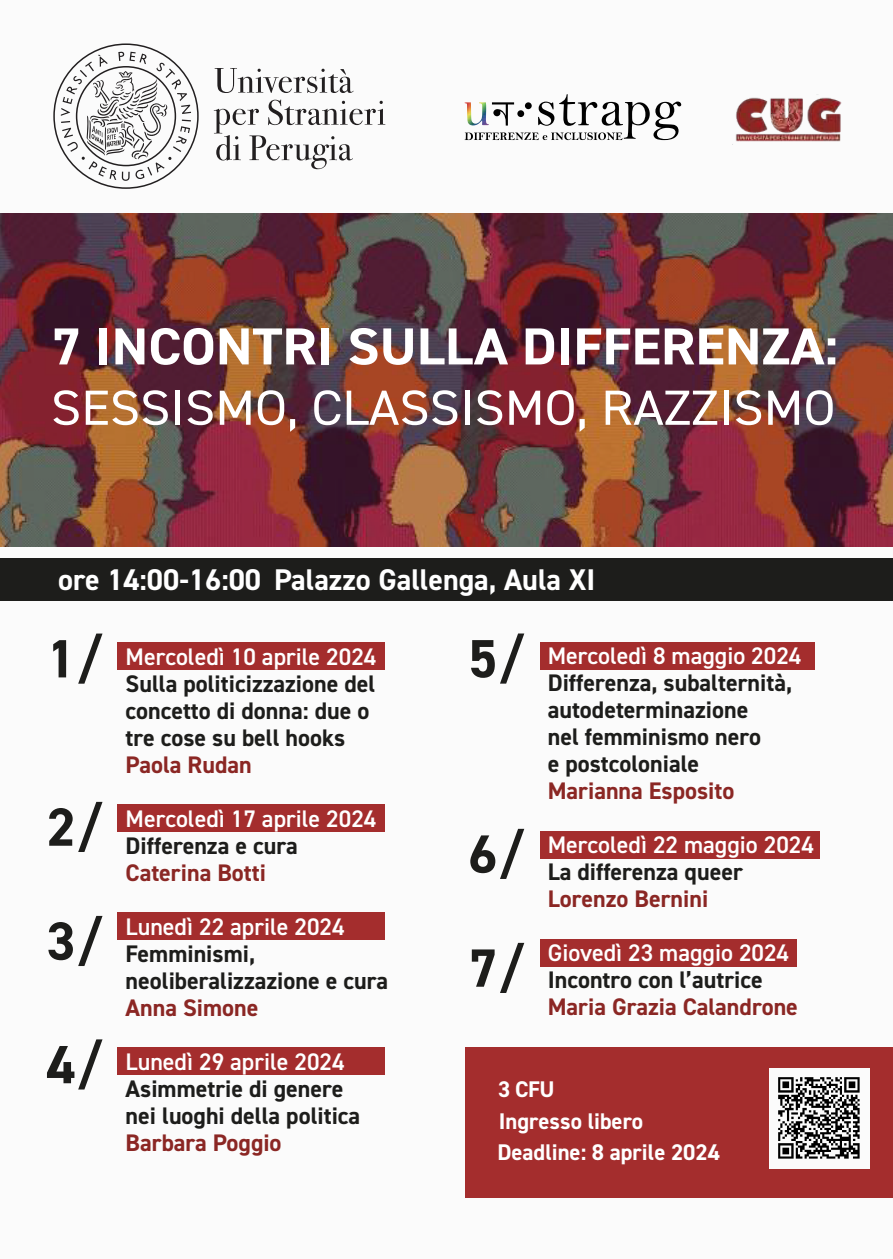
<style>
.page{position:relative;width:893px;height:1259px;background:#fbfbfb}
.page>*{position:absolute;margin:0;border:0;box-sizing:border-box;transform-origin:0 0}
.t1{font:700 54px/114px "DIN2014";color:#1d1d1b}
.t2{font:700 52.2px "DIN2014";color:#fff;scale:1.07 1}
.t3{font:49.5px "DIN2014";color:#fff;scale:1.07 1}
.t4{font:700 30px "DIN2014";color:#fff}
.t5{font:700 24px/27px "DIN2014";color:#1d1d1b}
.t6{font:600 24px "DIN2014";color:#fff}
.t7{font:700 24px "DIN2014";color:#8b2724}
.t8{font:700 22.8px "DIN2014";color:#fff}
</style>
<div class="page">
<img style="left:0;top:213px;width:893px;height:333px">
<svg style="left:215px;top:68px;width:139px;height:25px"></svg>
<svg style="left:214px;top:100px;width:171px;height:69px"></svg>
<svg style="left:53px;top:43px;width:146px;height:146px"></svg>
<svg style="left:465px;top:94px;width:216px;height:46px"></svg>
<img style="left:735px;top:97px;width:107px;height:45px">
<div style="left:117px;top:643px;width:267px;height:27px;background:#a42d2d"></div>
<div style="left:117px;top:805px;width:267px;height:27px;background:#a42d2d"></div>
<div style="left:117px;top:913px;width:267px;height:27px;background:#a42d2d"></div>
<div style="left:117px;top:1048px;width:267px;height:27px;background:#a42d2d"></div>
<div style="left:540px;top:643px;width:274px;height:27px;background:#a42d2d"></div>
<div style="left:540px;top:831px;width:279px;height:27px;background:#a42d2d"></div>
<div style="left:540px;top:940px;width:256px;height:27px;background:#a42d2d"></div>
<div style="left:465px;top:1047px;width:428px;height:150px;background:#a42d2d"></div>
<div style="left:0;top:558px;width:893px;height:42px;background:#1d1d1b"></div>
<div style="left:769px;top:1067px;width:101px;height:101px;background:#fbfbfb"></div>
<img style="left:778px;top:1077px;width:82px;height:82px">
<h2 class="t2" style="left:51px;top:312px;width:737px">7 INCONTRI SULLA DIFFERENZA:</h2>
<h3 class="t3" style="left:51px;top:377px;width:734px">SESSISMO, CLASSISMO, RAZZISMO</h3>
<p class="t4" style="left:58px;top:560px;width:539px">ore 14:00-16:00 Palazzo Gallenga, Aula XI</p>
<h1 class="t1" style="left:46px;top:601px;width:57px">1/</h1>
<h1 class="t1" style="left:46px;top:769px;width:57px">2/<br>3/</h1>
<h1 class="t1" style="left:46px;top:1007px;width:57px">4/</h1>
<p class="t6" style="left:126px;top:641px;width:252px">Mercoledì 10 aprile 2024</p>
<p class="t5" style="left:126px;top:670px;width:251px">Sulla politicizzazione del concetto di donna: due o tre cose su bell hooks</p>
<p class="t7" style="left:126px;top:749px;width:128px">Paola Rudan</p>
<p class="t6" style="left:126px;top:803px;width:252px">Mercoledì 17 aprile 2024</p>
<p class="t5" style="left:126px;top:832px;width:174px">Differenza e cura</p>
<p class="t7" style="left:126px;top:857px;width:142px">Caterina Botti</p>
<p class="t6" style="left:126px;top:911px;width:220px">Lunedì 22 aprile 2024</p>
<p class="t5" style="left:126px;top:940px;width:264px">Femminismi, neoliberalizzazione e cura</p>
<p class="t7" style="left:126px;top:992px;width:134px">Anna Simone</p>
<p class="t6" style="left:126px;top:1046px;width:220px">Lunedì 29 aprile 2024</p>
<p class="t5" style="left:126px;top:1075px;width:236px">Asimmetrie di genere nei luoghi della politica</p>
<p class="t7" style="left:126px;top:1127px;width:157px">Barbara Poggio</p>
<h1 class="t1" style="left:468px;top:601px;width:57px">5/</h1>
<h1 class="t1" style="left:468px;top:796px;width:57px">6/<br>7/</h1>
<p class="t6" style="left:548px;top:640px;width:255px">Mercoledì 8 maggio 2024</p>
<p class="t5" style="left:548px;top:669px;width:246px">Differenza, subalternità, autodeterminazione<br>nel femminismo nero<br>e postcoloniale</p>
<p class="t7" style="left:548px;top:775px;width:188px">Marianna Esposito</p>
<p class="t6" style="left:548px;top:829px;width:268px">Mercoledì 22 maggio 2024</p>
<p class="t5" style="left:548px;top:858px;width:197px">La differenza queer</p>
<p class="t7" style="left:548px;top:883px;width:162px">Lorenzo Bernini</p>
<p class="t6" style="left:548px;top:937px;width:243px">Giovedì 23 maggio 2024</p>
<p class="t5" style="left:548px;top:966px;width:217px">Incontro con l’autrice</p>
<p class="t7" style="left:548px;top:991px;width:252px">Maria Grazia Calandrone</p>
<p class="t8" style="left:498px;top:1074px;width:58px">3 CFU</p>
<p class="t8" style="left:499px;top:1106px;width:146px">Ingresso libero</p>
<p class="t8" style="left:497px;top:1137px;width:224px">Deadline: 8 aprile 2024</p>
</div>
